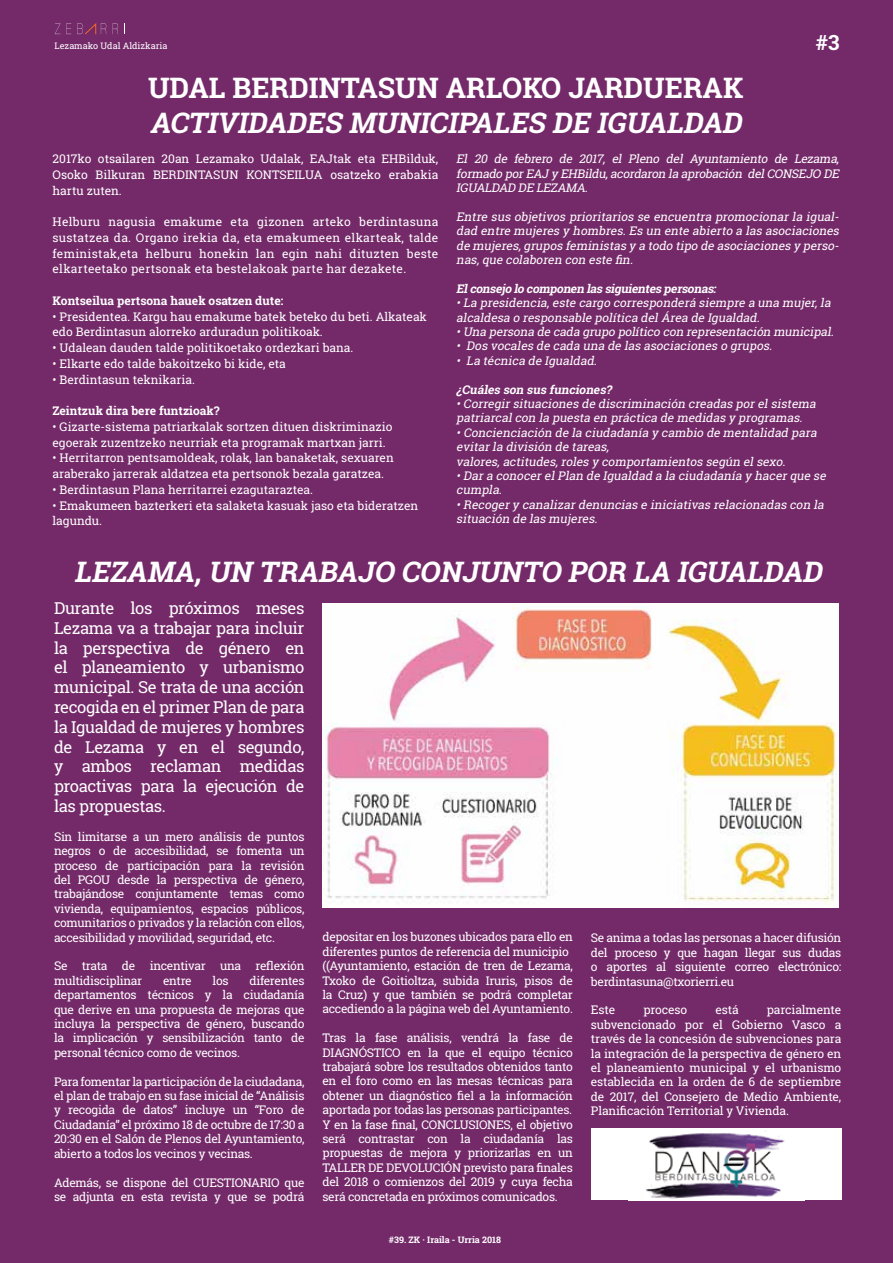
<style>
.page{position:relative;width:893px;height:1263px;background:#742a69}
.page>*{position:absolute;margin:0;border:0;box-sizing:border-box;transform-origin:0 0}
.t1{font:italic 700 28.5px "Roboto Slab";color:#fff}
.t2{font:700 28.5px "Roboto Slab";color:#fff}
.t3{font:700 21px "Roboto Slab";color:#fff}
.t4{font:16.5px/19.8px "Roboto Slab";letter-spacing:-.025em;color:#fff;text-align:justify}
.t5{font:12px/14.4px "Roboto Slab";letter-spacing:-.01em;color:#fff;text-align:justify}
.t6{font:italic 12px/14.4px "Roboto Slab";color:#fff}
.t7{font:italic 700 12px "Roboto Slab";color:#fff}
.t8{font:700 12px "Roboto Slab";color:#fff}
.t9{font:700 9px "Roboto Slab";color:#fff}
.t10{font:9px "Roboto Slab";color:#fff}
</style>
<div class="page">
<svg style="left:55px;top:23px;width:5px;height:11px"></svg>
<svg style="left:66px;top:23px;width:5px;height:11px"></svg>
<svg style="left:113px;top:23px;width:5px;height:11px"></svg>
<svg style="left:77px;top:23px;width:29px;height:12px"></svg>
<img style="left:322px;top:604px;width:517px;height:303px">
<div style="left:591px;top:1129px;width:250px;height:71px;background:#fff"></div>
<img style="left:645px;top:1130px;width:140px;height:69px">
<p class="t10" style="left:54px;top:40px;width:114px">Lezamako Udal Aldizkaria</p>
<h2 class="t3" style="left:816px;top:28px;width:25px">#3</h2>
<h1 class="t2" style="left:148px;top:68px;width:597px">UDAL BERDINTASUN ARLOKO JARDUERAK</h1>
<h1 class="t1" style="left:150px;top:103px;width:600px">ACTIVIDADES MUNICIPALES DE IGUALDAD</h1>
<p class="t5" style="left:53px;top:151px;width:387px;line-height:15.8px">2017ko otsailaren 20an Lezamako Udalak, EAJtak eta EHBilduk, Osoko Bilkuran BERDINTASUN KONTSEILUA osatzeko erabakia hartu zuten.</p>
<p class="t5" style="left:53px;top:214px;width:387px;line-height:15.8px">Helburu nagusia emakume eta gizonen arteko berdintasuna sustatzea da. Organo irekia da, eta emakumeen elkarteak, talde feministak,eta helburu honekin lan egin nahi dituzten beste elkarteetako pertsonak eta bestelakoak parte har dezakete.</p>
<p class="t8" style="left:53px;top:292px;width:232px">Kontseilua pertsona hauek osatzen dute:</p>
<p class="t5" style="left:53px;top:308px;width:376px;line-height:15.8px">• Presidentea. Kargu hau emakume batek beteko du beti. Alkateak edo Berdintasun alorreko arduradun politikoak.</p>
<p class="t5" style="left:53px;top:341px;width:302px">• Udalean dauden talde politikoetako ordezkari bana.</p>
<p class="t5" style="left:53px;top:356px;width:235px">• Elkarte edo talde bakoitzeko bi kide, eta</p>
<p class="t5" style="left:53px;top:372px;width:144px">• Berdintasun teknikaria.</p>
<p class="t8" style="left:53px;top:403px;width:169px">Zeintzuk dira bere funtzioak?</p>
<p class="t5" style="left:53px;top:419px;width:341px;line-height:15.8px">• Gizarte-sistema patriarkalak sortzen dituen diskriminazio egoerak zuzentzeko neurriak eta programak martxan jarri.</p>
<p class="t5" style="left:53px;top:450px;width:343px;line-height:15.8px">• Herritarron pentsamoldeak, rolak, lan banaketak, sexuaren araberako jarrerak aldatzea eta pertsonok bezala garatzea.</p>
<p class="t5" style="left:53px;top:482px;width:262px">• Berdintasun Plana herritarrei ezagutaraztea.</p>
<p class="t5" style="left:53px;top:497px;width:367px;line-height:15.8px">• Emakumeen bazterkeri eta salaketa kasuak jaso eta bideratzen lagundu.</p>
<p class="t6" style="left:456px;top:152px;width:387px;text-align:justify">El 20 de febrero de 2017, el Pleno del Ayuntamiento de Lezama, formado porEAJ y EHBildu,acordaron la aprobación delCONSEJO DE IGUALDAD DE LEZAMA.</p>
<p class="t6" style="left:456px;top:209px;width:387px;text-align:justify">Entre sus objetivos prioritarios se encuentra promocionar la igual&shy;dad entre mujeres y hombres.Es un ente abierto a las asociaciones de mujeres,grupos feministas y a todo tipo de asociaciones y perso&shy;nas,que colaboren con este fin.</p>
<p class="t7" style="left:456px;top:280px;width:264px">Elconsejo lo componen las siguientes personas:</p>
<p class="t6" style="left:456px;top:296px;width:379px">•La presidencia,este cargo corresponderá siempre a una mujer,la alcaldesa o responsable política delÁrea de Igualdad.</p>
<p class="t6" style="left:456px;top:324px;width:382px">•Una persona de cada grupo político con representación municipal.</p>
<p class="t6" style="left:456px;top:339px;width:320px">• Dos vocales de cada una de las asociaciones o grupos.</p>
<p class="t6" style="left:456px;top:353px;width:145px">• La técnica de Igualdad.</p>
<p class="t7" style="left:456px;top:381px;width:160px">¿Cuáles son sus funciones?</p>
<p class="t6" style="left:456px;top:396px;width:364px">•Corregirsituaciones de discriminación creadas porelsistema patriarcalcon la puesta en práctica de medidas y programas.</p>
<p class="t6" style="left:456px;top:425px;width:365px">•Concienciación de la ciudadanía y cambio de mentalidad para evitarla división de tareas,<br>valores,actitudes,roles y comportamientos según elsexo.</p>
<p class="t6" style="left:456px;top:468px;width:374px">•Dara conocerelPlan de Igualdad a la ciudadanía y hacerque se cumpla.</p>
<p class="t6" style="left:456px;top:497px;width:372px">•Recogery canalizardenuncias e iniciativas relacionadas con la situación de las mujeres.</p>
<h1 class="t1" style="left:194px;top:552px;width:636px">,UN TRABAJO CONJUNTO POR LA IGUALDAD</h1>
<p class="t4" style="left:54px;top:598px;width:252px">Durante los próximos meses Lezama va a trabajar para incluir la perspectiva de género en el planeamiento y urbanismo municipal. Se trata de una acción recogida en el primer Plan de para la Igualdad de mujeres y hombres de Lezama y en el segundo, y ambos reclaman medidas proactivas para la ejecución de las propuestas.</p>
<p class="t5" style="left:54px;top:829px;width:252px">Sin limitarse a un mero análisis de puntos negros o de accesibilidad, se fomenta un proceso de participación para la revisión del PGOU desde la perspectiva de género, trabajándose conjuntamente temas como vivienda, equipamientos, espacios públicos, comunitarios o privados y la relación con ellos, accesibilidad y movilidad, seguridad, etc.</p>
<p class="t5" style="left:54px;top:959px;width:252px">Se trata de incentivar una reflexión multidisciplinar</p>
<h1 class="t1" style="left:74px;top:552px;width:22px">lezama</h1>
<p class="t5" style="left:322px;top:930px;width:252px;text-align:left">depositar en los buzones ubicados para ello en diferentes puntos de referencia del municipio ((Ayuntamiento, estación de tren de Lezama, Txoko de Goitioltza, subida Iruris, pisos de la Cruz) y que también se podrá completar accediendo a la página web del Ayuntamiento.</p>
<p class="t5" style="left:322px;top:1030px;width:252px">Tras la fase análisis, vendrá la fase de DIAGNÓSTICO en la que el equipo técnico trabajará sobre los resultados obtenidos tanto en el foro como en las mesas técnicas para obtener un diagnóstico fiel a la información aportada por todas las personas participantes.<br>Y en la fase final, CONCLUSIONES, el objetivo será contrastar con la ciudadanía las propuestas de mejora y priorizarlas en un TALLER DE DEVOLUCIÓN previsto para finales del 2018 o comienzos del 2019 y cuya fecha será concretada en próximos comunicados.</p>
<p class="t5" style="left:591px;top:931px;width:252px">Se anima a todas las personas a hacer difusión del proceso y que hagan llegar sus dudas o aportes al siguiente correo electrónico: berdintasuna@txorierri.eu</p>
<p class="t5" style="left:591px;top:1003px;width:26px">Este</p>
<p class="t5" style="left:643px;top:1003px;width:45px">proceso</p>
<p class="t5" style="left:715px;top:1003px;width:25px">está</p>
<p class="t5" style="left:54px;top:973px;width:252px;text-indent:195px">diferentes departamentos técnicos y la ciudadanía que derive en una propuesta de mejoras que incluya la perspectiva de género, buscando la implicación y sensibilización tanto de personal técnico como de vecinos.</p>
<p class="t5" style="left:54px;top:1074px;width:252px">Para fomentar la participación de la ciudadana, el plan de trabajo en su fase inicial de “Análisis y recogida de datos” incluye un “Foro de Ciudadanía” el próximo 18 de octubre de 17:30 a 20:30 en el Salón de Plenos del Ayuntamiento, abierto a todos los vecinos y vecinas.</p>
<p class="t5" style="left:54px;top:1175px;width:252px">Además, se dispone del CUESTIONARIO que se adjunta en esta revista y que se podrá</p>
<p class="t5" style="left:163px;top:973px;width:30px">entre</p>
<p class="t5" style="left:213px;top:973px;width:17px">los</p>
<p class="t5" style="left:591px;top:1003px;width:252px;text-indent:176px">parcialmente subvencionado por el Gobierno Vasco a través de la concesión de subvenciones para la integración de la perspectiva de género en el planeamiento municipal y el urbanismo establecida en la orden de 6 de septiembre de 2017, del Consejero de Medio Ambiente, Planificación Territorial y Vivienda.</p>
<p class="t9" style="left:389px;top:1233px;width:114px">#39. ZK · Iraila - Urria 2018</p>
</div>
